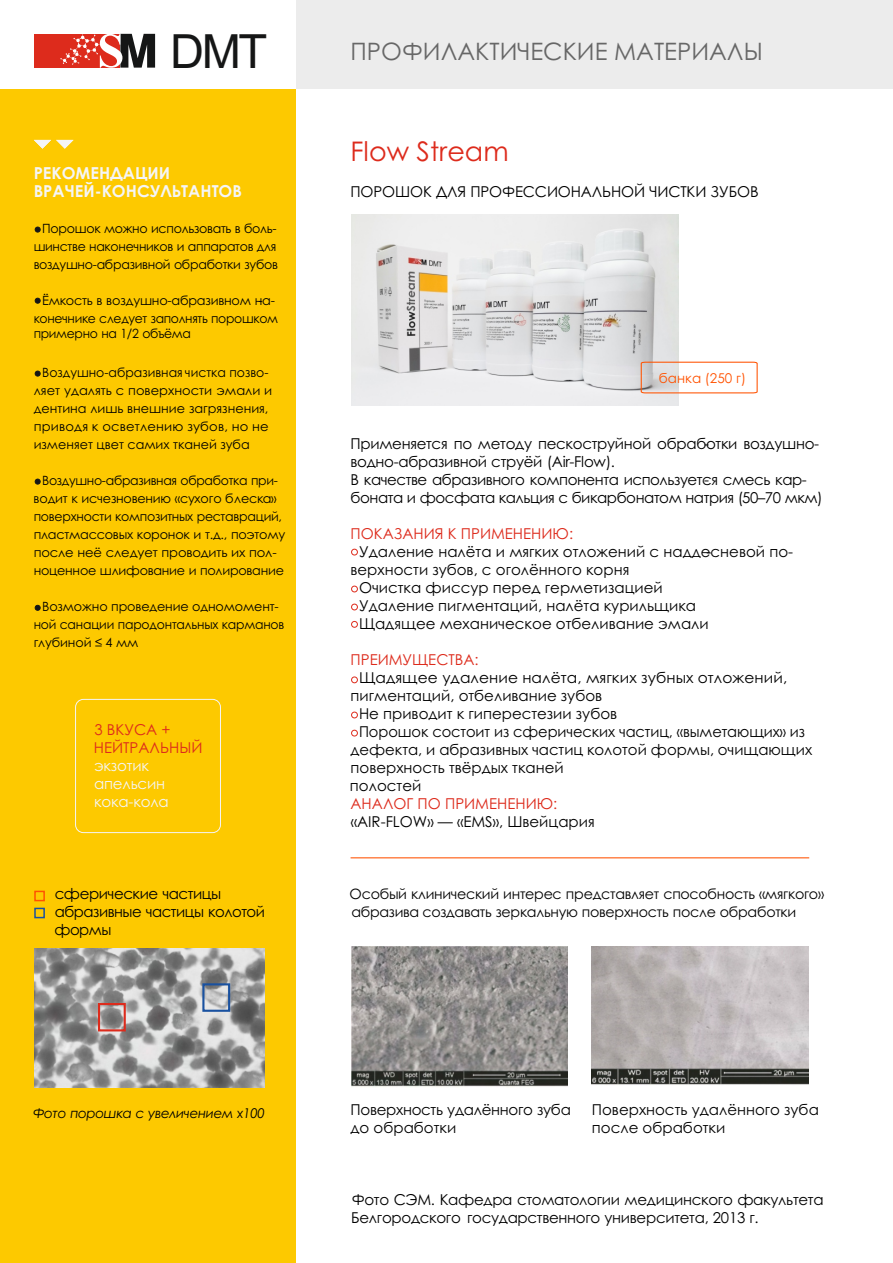
<style>
.page{position:relative;width:893px;height:1263px;background:#fff}
.page>*{position:absolute;margin:0;border:0;box-sizing:border-box;transform-origin:0 0}
.t1{font:47.1px "Arial";color:#151616}
.t2{font:27px "Century Gothic";color:#dd2b1c}
.t3{font:24px "Century Gothic";color:#676767}
.t4{font:700 16.5px/18px "Century Gothic";color:#f5f5f6}
.t5{font:15px/18px "Century Gothic";letter-spacing:-.005em;color:#000}
.t6{font:15px/18px "Century Gothic";letter-spacing:-.03em;color:#000}
.t7{font:15px/18px "Century Gothic";color:#dd2b1c}
.t8{font:15px/18px "Century Gothic";letter-spacing:-.01em;color:#f5f5f6}
.t9{font:14.25px/18px "Century Gothic";letter-spacing:-.02em;color:#000}
.t10{font:italic 13.5px "Century Gothic";letter-spacing:-.03em;color:#000}
.t11{font:13.5px "Century Gothic";color:#ff5200}
.t12{font:12.75px/18px "Century Gothic";letter-spacing:-.02em;color:#000;text-align:center}
.t13{font:12.75px/18px "Century Gothic";color:#000}
</style>
<div class="page">
<img style="left:351px;top:947px;width:216px;height:140px">
<img style="left:592px;top:947px;width:216px;height:138px">
<hr style="left:351px;top:857px;width:458px;height:1px;background:#ff5200">
<div style="left:0;top:89px;width:296px;height:1174px;background:#fdc900"></div>
<img style="left:34px;top:948px;width:230px;height:140px">
<div style="left:296px;top:0;width:597px;height:89px;background:#ececec"></div>
<div style="left:202px;top:983px;width:28px;height:29px;border:2px solid #1951a0"></div>
<div style="left:34px;top:891px;width:11px;height:10px;border:1px solid #ff5200"></div>
<div style="left:34px;top:908px;width:11px;height:10px;border:1px solid #1951a0"></div>
<svg style="left:34px;top:140px;width:40px;height:9px"></svg>
<div style="left:98px;top:1003px;width:28px;height:28px;border:2px solid #dd2b1c"></div>
<div style="left:34px;top:34px;width:86px;height:34px;background:#dd2b1c"></div>
<svg style="left:60px;top:34px;width:95px;height:34px"></svg>
<svg style="left:35px;top:227px;width:6px;height:5px"></svg>
<svg style="left:35px;top:298px;width:6px;height:6px"></svg>
<svg style="left:35px;top:371px;width:6px;height:5px"></svg>
<svg style="left:35px;top:479px;width:6px;height:5px"></svg>
<svg style="left:35px;top:605px;width:6px;height:6px"></svg>
<img style="left:352px;top:214px;width:327px;height:191px">
<svg style="left:640px;top:361px;width:118px;height:33px"></svg>
<div style="left:75px;top:699px;width:146px;height:134px;border:1px solid #f5f5f6;border-radius:8px"></div>
<div style="left:351px;top:676px;width:7px;height:7px;border:1px solid #dd2b1c;border-radius:50%"></div>
<div style="left:351px;top:712px;width:7px;height:6px;border:1px solid #dd2b1c;border-radius:50%"></div>
<div style="left:351px;top:730px;width:7px;height:6px;border:1px solid #dd2b1c;border-radius:50%"></div>
<div style="left:351px;top:621px;width:7px;height:7px;border:1px solid #dd2b1c;border-radius:50%"></div>
<div style="left:351px;top:604px;width:7px;height:6px;border:1px solid #dd2b1c;border-radius:50%"></div>
<div style="left:351px;top:586px;width:7px;height:6px;border:1px solid #dd2b1c;border-radius:50%"></div>
<div style="left:351px;top:549px;width:7px;height:6px;border:1px solid #dd2b1c;border-radius:50%"></div>
<h1 class="t1" style="left:170px;top:33px;width:98px">DMT</h1>
<p class="t4" style="left:34px;top:166px;width:210px">РЕКОМЕНДАЦИИ<br>ВРАЧЕЙ-КОНСУЛЬТАНТОВ</p>
<p class="t12" style="left:34px;top:221px;width:246px">Порошок можно использовать в боль&shy;шинстве наконечников и аппаратов для воздушно-абразивной обработки зубов</p>
<p class="t12" style="left:34px;top:293px;width:246px">Ёмкость в воздушно-абразивном н-а&shy;конечнике следует заполнять порошком</p>
<p class="t12" style="left:34px;top:326px;width:159px">примерно на 1/2 объёма</p>
<p class="t13" style="left:34px;top:365px;width:240px;text-indent:9px">Воздушно-абразивная чистка позво&shy;ляет удалять с поверхности эмали и дентина лишь внешние загрязнения, приводя к осветлению зубов, но не изменяет цвет самих тканей зуба</p>
<p class="t12" style="left:34px;top:473px;width:253px;text-align:left;text-indent:9px">Воздушно-абразивная обработка при&shy;водит к исчезновению «сухого блеска» поверхности композитных реставраций, пластмассовых коронок и т.д., поэтому после неё следует проводить их пол&shy;ноценное шлифование и полирование</p>
<p class="t12" style="left:34px;top:599px;width:252px">Возможно проведение одномомент&shy;ной санации пародонтальных карманов</p>
<p class="t12" style="left:34px;top:635px;width:106px">глубиной ≤ 4 мм</p>
<p class="t7" style="left:94px;top:722px;width:110px">3 ВКУСА +<br>НЕЙТРАЛЬНЫЙ</p>
<p class="t8" style="left:94px;top:758px;width:76px">экзотик апельсин кока-кола</p>
<p class="t6" style="left:55px;top:886px;width:168px">сферические частицы</p>
<p class="t6" style="left:54px;top:904px;width:212px">абразивные частицы колотой формы</p>
<h3 class="t3" style="left:351px;top:42px;width:414px">ПРОФИЛАКТИЧЕСКИЕ МАТЕРИАЛЫ</h3>
<h2 class="t2" style="left:351px;top:141px;width:160px">Flow Stream</h2>
<p class="t5" style="left:351px;top:184px;width:410px">ПОРОШОК ДЛЯ ПРОФЕССИОНАЛЬНОЙ ЧИСТКИ ЗУБОВ</p>
<p class="t11" style="left:659px;top:373px;width:89px">банка (250 г)</p>
<p class="t6" style="left:351px;top:436px;width:474px">Применяется по методу пескоструйной обраб-отки воздушно&shy;водно-абразивной струёй (Air-Flow).<br>В качестве абразивного компонента используетс- я смесь кар&shy;боната и фосфата кальция с бикарбонатом натрия (50–70 мкм)</p>
<p class="t7" style="left:351px;top:526px;width:224px">ПОКАЗАНИЯ К ПРИМЕНЕНИЮ:</p>
<p class="t5" style="left:359px;top:544px;width:436px">Удаление налёта и мягких отложений с наддесневой по-</p>
<p class="t5" style="left:706px;top:544px;width:6px">-</p>
<p class="t5" style="left:359px;top:562px;width:351px;text-indent:-9px">верхности зубов, с оголённого корня<br>Очистка фиссур перед герметизацией Удаление пигментаций, налёта курильщика Щадящее механическое отбеливание эмали</p>
<p class="t7" style="left:351px;top:652px;width:130px">ПРЕИМУЩЕСТВА:</p>
<p class="t5" style="left:359px;top:670px;width:430px">Щадящее удаление налёта, мягких зубных отложений,</p>
<p class="t5" style="left:351px;top:688px;width:253px">пигментаций, отбеливание зубов</p>
<p class="t5" style="left:359px;top:706px;width:260px">Не приводит к гиперестезии зубов</p>
<p class="t5" style="left:359px;top:724px;width:447px">Порошок состоит из сферических частиц, «выметающих» из</p>
<p class="t5" style="left:351px;top:742px;width:463px">дефекта, и абразивных частиц колотой формы, очищающих</p>
<p class="t5" style="left:351px;top:760px;width:215px">поверхность твёрдых тканей</p>
<p class="t7" style="left:351px;top:796px;width:208px">АНАЛОГ ПО ПРИМЕНЕНИЮ:</p>
<p class="t5" style="left:351px;top:814px;width:245px">«AIR-FLOW» — «EMS», Швейцария</p>
<p class="t5" style="left:350px;top:778px;width:73px">полостей</p>
<p class="t9" style="left:350px;top:886px;width:476px">Особый клинический интерес представляет способность «мягкого» абразива создавать зеркальную поверхность после обработки</p>
<p class="t10" style="left:33px;top:1108px;width:233px">Фото порошка с увеличением х100</p>
<p class="t5" style="left:351px;top:1102px;width:222px">Поверхность удалённого зуба</p>
<p class="t5" style="left:592px;top:1102px;width:228px">Поверхность удалённого зуба после обработки</p>
<p class="t5" style="left:351px;top:1120px;width:107px">до обработки</p>
<p class="t5" style="left:351px;top:1192px;width:474px">Фото СЭМ. Кафедра стоматологии медицинского факультета<br>Белгородского государственного университета, 2013 г.</p>
</div>
